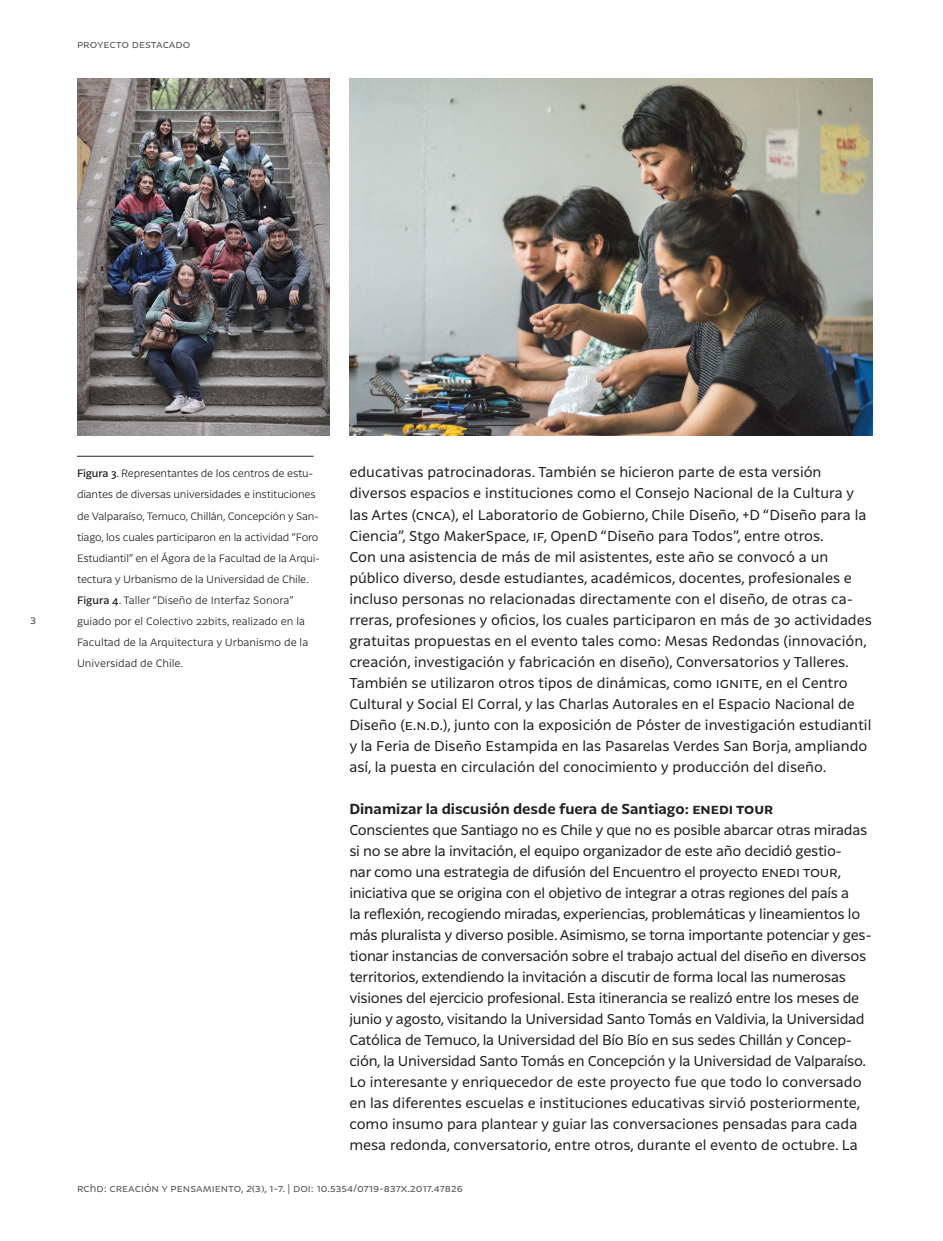
<style>
.page{position:relative;width:943px;height:1241px;background:#fff}
.page>*{position:absolute;margin:0;border:0;box-sizing:border-box;transform-origin:0 0}
.Resumen_Abstract{font:14px/21px "Latina";letter-spacing:-.01em;color:#231f20}
.Resumen_Abstract-2{font:700 14px "Latina";color:#231f20}
.Folio{font:11.38px "Latina";color:#57585a}
.Notas{font:300 10.5px/21px "Latina";letter-spacing:-.02em;color:#231f20}
.Notas-2{font:300 10.5px/21px "Latina";color:#231f20}
.Permanente_pie_de_pá{font:10.5px "Latina";color:#57585a}
.Permanente_encabezad{font:10.5px "Latina";color:#57585a}
.s1{font-weight:500}
.s2{font-style:italic}
</style>
<div class="page">
<img style="left:77px;top:78px;width:252px;height:357px">
<img style="left:349px;top:78px;width:524px;height:357px">
<hr style="left:77px;top:456px;width:236px;height:1px;background:#231f20">
<p class="Permanente_encabezad" style="left:77px;top:39px;width:115px">proyecto destacado</p>
<p class="Folio" style="left:30px;top:614px;width:8px">3</p>
<p class="Notas" style="left:77px;top:463px;width:244px"><span class="s1">Figura 3</span>. Representantes de los centros de estu&shy;diantes de diversas universidades e instituciones de Valparaíso, Temuco, Chillán, Concepción y San&shy;tiago, los cuales participaron en la actividad “Foro Estudiantil” en el Ágora de la Facultad de la Arqui&shy;tectura y Urbanismo de la Universidad de Chile.</p>
<p class="Notas-2" style="left:77px;top:589px;width:233px"><span class="s1">Figura 4</span>. Taller “Diseño de Interfaz Sonora” guiado por el Colectivo 22bits, realizado en la Facultad de la Arquitectura y Urbanismo de la Universidad de Chile.</p>
<p class="Resumen_Abstract" style="left:349px;top:462px;width:518px">educativas patrocinadoras. También se hicieron parte de esta versión diversos espacios e instituciones como el Consejo Nacional de la Cultura y las Artes (cnca), el Laboratorio de Gobierno, Chile Diseño, +D “Diseño para la Ciencia”, Stgo MakerSpace, if, OpenD “Diseño para Todos”, entre otros.</p>
<p class="Resumen_Abstract" style="left:349px;top:546px;width:524px">Con una asistencia de más de mil asistentes, este año se convocó a un público diverso, desde estudiantes, académicos, docentes, profesionales e incluso personas no relacionadas directamente con el diseño, de otras ca&shy;rreras, profesiones y oficios, los cuales participaron en más de 30 actividades gratuitas propuestas en el evento tales como: Mesas Redondas (innovación, creación, investigación y fabricación en diseño), Conversatorios y Talleres.<br>También se utilizaron otros tipos de dinámicas, como ignite, en el Centro Cultural y Social El Corral, y las Charlas Autorales en el Espacio Nacional de Diseño (e.n.d.), junto con la exposición de Póster de investigación estudiantil y la Feria de Diseño Estampida en las Pasarelas Verdes San Borja, ampliando así, la puesta en circulación del conocimiento y producción del diseño.</p>
<p class="Resumen_Abstract-2" style="left:349px;top:800px;width:425px">Dinamizar la discusión desde fuera de Santiago: enedi tour</p>
<p class="Resumen_Abstract" style="left:349px;top:819px;width:524px">Conscientes que Santiago no es Chile y que no es posible abarcar otras miradas si no se abre la invitación, el equipo organizador de este año decidió gestio-<br>nar como una estrategia de difusión del Encuentro el proyecto enedi tour, iniciativa que se origina con el objetivo de integrar a otras regiones del país a<br>la reflexión, recogiendo miradas, experiencias, problemáticas y lineamientos lo más pluralista y diverso posible. Asimismo, se torna importante potenciar y ges&shy;tionar instancias de conversación sobre el trabajo actual del diseño en diversos territorios, extendiendo la invitación a discutir de forma local las numerosas visiones del ejercicio profesional. Esta itinerancia se realizó entre los meses de junio y agosto, visitando la Universidad Santo Tomás en Valdivia, la Universidad Católica de Temuco, la Universidad del Bío Bío en sus sedes Chillán y Concep&shy;ción, la Universidad Santo Tomás en Concepción y la Universidad de Valparaíso.</p>
<p class="Resumen_Abstract" style="left:349px;top:1071px;width:513px">Lo interesante y enriquecedor de este proyecto fue que todo lo conversado en las diferentes escuelas e instituciones educativas sirvió posteriormente, como insumo para plantear y guiar las conversaciones pensadas para cada mesa redonda, conversatorio, entre otros, durante el evento de octubre. La</p>
<p class="Permanente_pie_de_pá" style="left:77px;top:1181px;width:387px">rchd: creación y pensamiento, <span class="s2">2</span>(3), 1-7. | doi: 10.5354/0719-837x.2017.47826</p>
</div>
